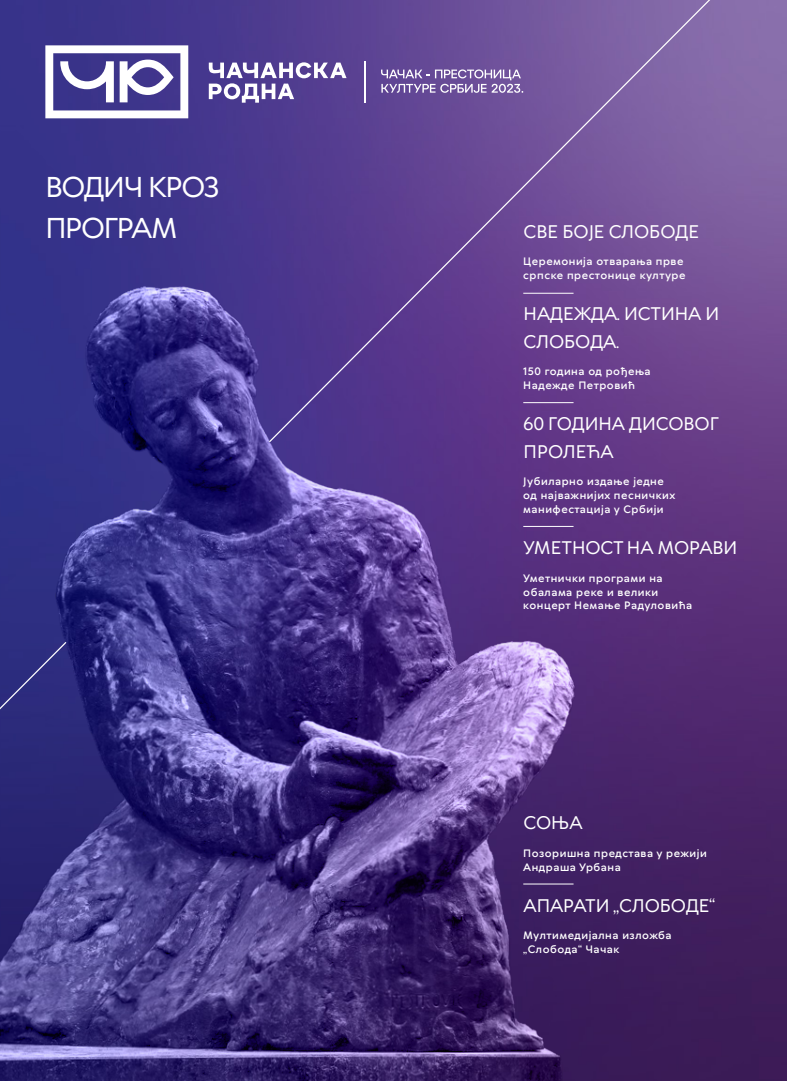
<style>
.page{position:relative;width:787px;height:1081px;background:#fff}
.page>*{position:absolute;margin:0;border:0;box-sizing:border-box;transform-origin:0 0}
.t1{font:500 27.5px/41.2px "TT Wellingtons";letter-spacing:-.05em;color:#fff}
.t2{font:500 17.5px/27.5px "TT Wellingtons";letter-spacing:-.005em;color:#fff}
.t3{font:600 10.25px/13.8px "TT Wellingtons";letter-spacing:.05em;color:#fff}
</style>
<div class="page">
<img style="left:0;top:0;width:787px;height:1081px">
<img style="left:0;top:258px;width:588px;height:823px">
<svg style="left:0;top:640px;width:68px;height:441px;background:#3b3682"></svg>
<svg style="left:268px;top:0;width:519px;height:443px;background:#694a95"></svg>
<svg style="left:209px;top:62px;width:137px;height:41px"></svg>
<svg style="left:45px;top:45px;width:143px;height:73px"></svg>
<svg style="left:381px;top:69px;width:142px;height:24px;background:#8e79b2"></svg>
<hr style="left:364px;top:61px;width:1px;height:42px;background:#fff">
<hr style="left:523px;top:526px;width:50px;height:1px;background:#fff">
<hr style="left:523px;top:883px;width:50px;height:1px;background:#fff">
<hr style="left:523px;top:402px;width:50px;height:1px;background:#fff">
<hr style="left:523px;top:293px;width:50px;height:1px;background:#fff">
<h1 class="t1" style="left:45px;top:166px;width:176px">ВОДИЧ КРОЗ<br>ПРОГРАМ</h1>
<h2 class="t2" style="left:523px;top:218px;width:177px">СВЕ БОЈЕ СЛОБОДЕ</h2>
<p class="t3" style="left:523px;top:255px;width:164px">Церемонија отварања прве српске престонице културе</p>
<h2 class="t2" style="left:523px;top:300px;width:197px">НАДЕЖДА. ИСТИНА И<br>СЛОБОДА.</h2>
<p class="t3" style="left:523px;top:365px;width:129px">150 година од рођења<br>Надежде Петровић</p>
<h2 class="t2" style="left:523px;top:410px;width:197px">60 ГОДИНА ДИСОВОГ<br>ПРОЛЕЋА</h2>
<p class="t3" style="left:523px;top:475px;width:153px">Јубиларно издање једне од најважнијих песничких манифестација у Србији</p>
<h2 class="t2" style="left:523px;top:534px;width:215px">УМЕТНОСТ НА МОРАВИ</h2>
<p class="t3" style="left:523px;top:571px;width:170px">Уметнички програми на обалама реке и велики концерт Немање Радуловића</p>
<h2 class="t2" style="left:523px;top:809px;width:60px">СОЊА</h2>
<p class="t3" style="left:523px;top:846px;width:185px">Позоришна представа у режији<br>Андраша Урбана</p>
<h2 class="t2" style="left:523px;top:891px;width:193px">АПАРАТИ „СЛОБОДЕ“</h2>
<p class="t3" style="left:523px;top:928px;width:150px">Мултимедијална изложба „Слобода“ Чачак</p>
</div>
